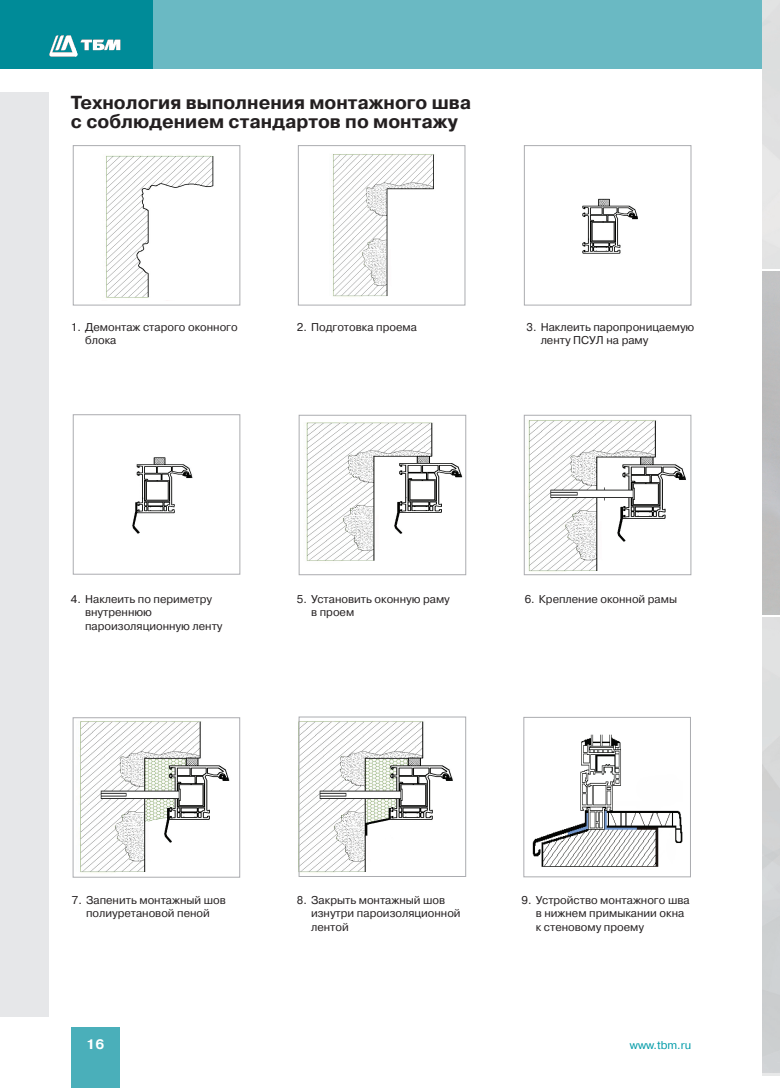
<style>
.page{position:relative;width:780px;height:1088px;background:#fff}
.page>*{position:absolute;margin:0;border:0;box-sizing:border-box;transform-origin:0 0}
.t1{font:700 18.75px/18.8px "Pragmatica C";color:#231f20}
.t2{font:700 13.75px "Pragmatica C";color:#fff}
.t3{font:11.25px/13.5px "Pragmatica C";color:#231f20}
.t4{font:11.25px "Pragmatica C";color:#009ba8}
</style>
<div class="page">
<div style="left:1px;top:92px;width:48px;height:925px;background:#e6e7e9"></div>
<div style="left:71px;top:1028px;width:49px;height:60px;background:#4aafba"></div>
<div style="left:143px;top:0;width:619px;height:69px;background:#6ab9c3"></div>
<div style="left:0;top:0;width:152px;height:69px;background:#008b98"></div>
<svg style="left:49px;top:35px;width:71px;height:22px"></svg>
<div style="left:762px;top:271px;width:18px;height:344px;background:#bebebe"></div>
<img style="left:106px;top:155px;width:108px;height:143px">
<div style="left:73px;top:145px;width:167px;height:160px;border:1px solid #abacb0"></div>
<img style="left:331px;top:154px;width:104px;height:143px">
<div style="left:298px;top:145px;width:167px;height:160px;border:1px solid #abacb0"></div>
<img style="left:582px;top:198px;width:56px;height:56px">
<div style="left:524px;top:145px;width:167px;height:160px;border:1px solid #abacb0"></div>
<img style="left:132px;top:457px;width:61px;height:77px">
<div style="left:73px;top:414px;width:167px;height:160px;border:1px solid #abacb0"></div>
<img style="left:523px;top:415px;width:163px;height:160px">
<div style="left:524px;top:415px;width:167px;height:160px;border:1px solid #abacb0"></div>
<img style="left:298px;top:716px;width:164px;height:160px">
<div style="left:299px;top:717px;width:167px;height:160px;border:1px solid #abacb0"></div>
<img style="left:72px;top:717px;width:158px;height:159px">
<div style="left:73px;top:717px;width:167px;height:160px;border:1px solid #abacb0"></div>
<img style="left:306px;top:419px;width:161px;height:145px">
<div style="left:299px;top:415px;width:167px;height:160px;border:1px solid #abacb0"></div>
<img style="left:532px;top:734px;width:150px;height:133px">
<div style="left:523px;top:717px;width:167px;height:160px;border:1px solid #abacb0"></div>
<h1 class="t1" style="left:71px;top:93px;width:402px">Òехнология выполнения монтажного øва с соблþдением стандартов по монтажу</h1>
<p class="t3" style="left:85px;top:320px;width:154px;text-indent:-14px">1. Демонтаж старого оконного блока</p>
<p class="t3" style="left:297px;top:320px;width:121px">2. Подготовка проема</p>
<p class="t3" style="left:540px;top:320px;width:155px;text-indent:-14px">3. Наклеить паропроницаемую ленту ПСУË на раму</p>
<p class="t3" style="left:85px;top:592px;width:139px;text-indent:-14px">4. Наклеить по периметру внутреннюю пароизоляционную ленту</p>
<p class="t3" style="left:311px;top:592px;width:140px;text-indent:-14px">5. Установить оконную раму в проем</p>
<p class="t3" style="left:524px;top:592px;width:154px">6. Крепление оконной рамы</p>
<p class="t3" style="left:72px;top:893px;width:155px;text-align:center">7. Запенить монтажный шов полиуретановой пеной</p>
<p class="t3" style="left:311px;top:893px;width:151px;text-indent:-14px">8. Закрыть монтажный шов изнутри пароизоляционной лентой</p>
<p class="t3" style="left:535px;top:893px;width:155px;text-indent:-14px">9. Устройство монтажного шва в нижнем примыкании окна к стеновому проему</p>
<p class="t2" style="left:86px;top:1037px;width:20px">16</p>
<p class="t4" style="left:630px;top:1039px;width:63px">www.tbm.ru</p>
</div>
